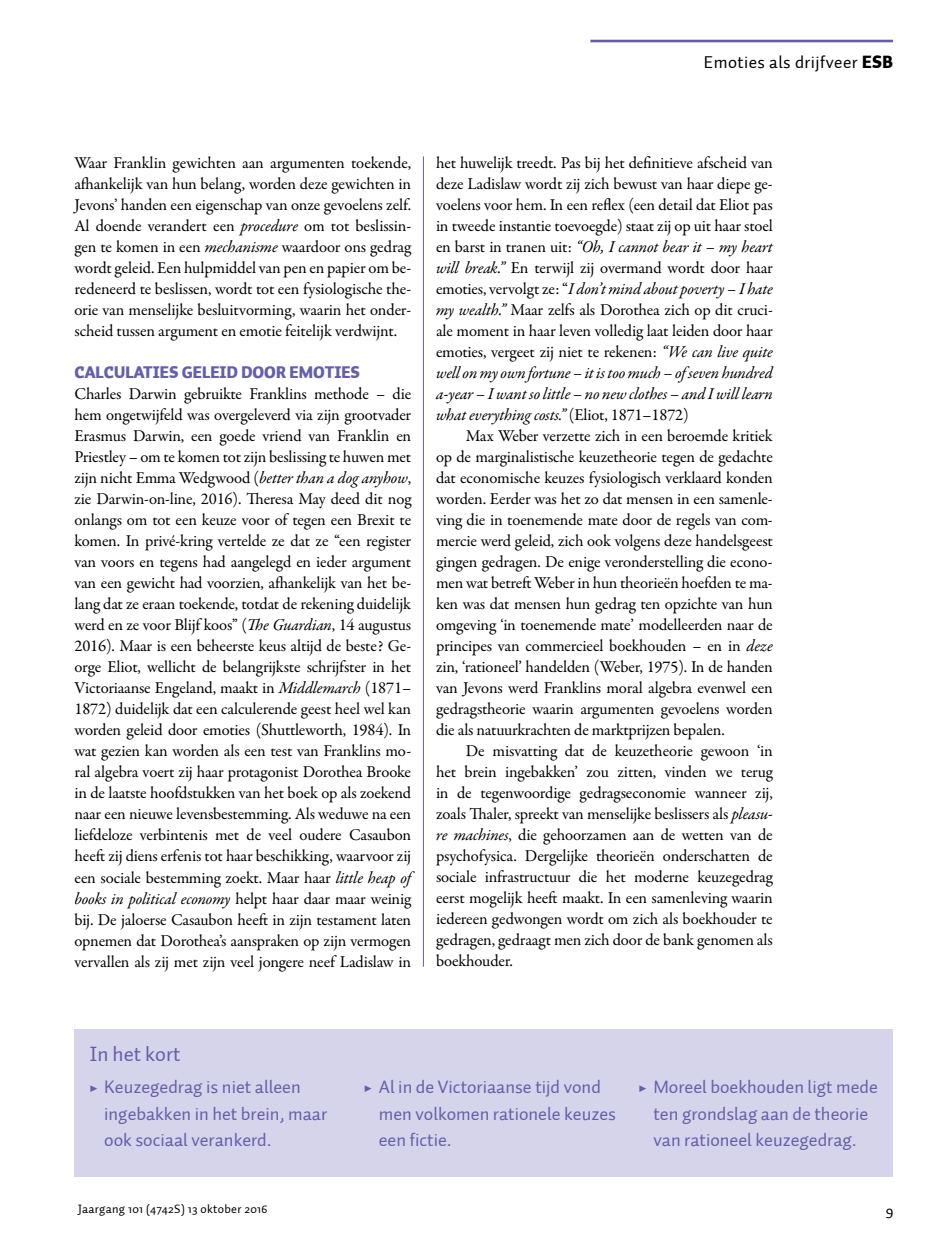
<style>
.page{position:relative;width:943px;height:1241px;background:#fff}
.page>*{position:absolute;margin:0;border:0;box-sizing:border-box;transform-origin:0 0}
.t1{font:21px "Auto 1";color:#645faa}
.t2{font:18.38px/26.2px "Auto 1";color:#645faa}
.t3{font:17.5px "Auto 1";letter-spacing:.025em;color:#000}
.t4{font:16.62px/21px "Garamond Premr Pro";letter-spacing:-.01em;color:#000;text-align:justify}
.t5{font:900 16.62px "Auto 1";color:#645faa}
.t6{font:15.75px "Auto 1";color:#000}
.t7{font:12.25px "Auto 1";letter-spacing:.025em;color:#000}
.s1{font-weight:900}
.s2{font-style:italic}
.s3{font-family:"Garamond Premr Pro";font-weight:700}
</style>
<div class="page">
<hr style="left:590px;top:40px;width:302px;height:2px;background:#645faa">
<hr style="left:423px;top:156px;width:1px;height:810px;background:#645faa">
<div style="left:74px;top:1029px;width:819px;height:147px;background:#d6d4ea"></div>
<p class="t3" style="left:704px;top:51px;width:190px">Emoties als drijfveer <span class="s1">ESB</span></p>
<p class="t4" style="left:74px;top:153px;width:338px">Waar Franklin gewichten aan argumenten toekende, afhankelijk van hun belang, worden deze gewichten in Jevons’ handen een eigenschap van onze gevoelens zelf.<br>Al doende verandert een <span class="s2">procedure</span> om tot beslissin&shy;gen te komen in een <span class="s2">mechanisme</span> waardoor ons gedrag wordt geleid. Een hulpmiddel van pen en papier om be&shy;redeneerd te beslissen, wordt tot een fysiologische the&shy;orie van menselijke besluitvorming, waarin het onder&shy;scheid tussen argument en emotie feitelijk verdwijnt.</p>
<p class="t5" style="left:74px;top:361px;width:287px">CALCULATIES GELEID DOOR EMOTIES</p>
<p class="t4" style="left:74px;top:384px;width:338px">Charles Darwin gebruikte Franklins methode – die hem ongetwijfeld was overgeleverd via zijn grootvader Erasmus Darwin, een goede vriend van Franklin en Priestley – om te komen tot zijn beslissing te huwen met zijn nicht Emma Wedgwood (<span class="s2">better than a dog anyhow</span>, zie Darwin-on-line, 2016). Theresa May deed dit nog onlangs om tot een keuze voor of tegen een Brexit te komen. In privé-kring vertelde ze dat ze “een register van voors en tegens had aangelegd en ieder argument van een gewicht had voorzien, afhankelijk van het be&shy;lang dat ze eraan toekende, totdat de rekening duidelijk werd en ze voor Blijf koos” (<span class="s2">The Guardian</span>, 14 augustus 2016). Maar is een beheerste keus altijd de beste? Ge&shy;orge Eliot, wellicht de belangrijkste schrijfster in het Victoriaanse Engeland, maakt in <span class="s2">Middlemarch</span> (1871– 1872) duidelijk dat een calculerende geest heel wel kan worden geleid door emoties (Shuttleworth, 1984). In wat gezien kan worden als een test van Franklins mo&shy;ral algebra voert zij haar protagonist Dorothea Brooke in de laatste hoofdstukken van het boek op als zoekend naar een nieuwe levensbestemming. Als weduwe na een liefdeloze verbintenis met de veel oudere Casaubon heeft zij diens erfenis tot haar beschikking, waarvoor zij een sociale bestemming zoekt. Maar haar <span class="s2">little heap of books in political economy</span> helpt haar daar maar weinig bij. De jaloerse Casaubon heeft in zijn testament laten opnemen dat Dorothea’s aanspraken op zijn vermogen vervallen als zij met zijn veel jongere neef Ladislaw in</p>
<p class="t4" style="left:436px;top:153px;width:338px">het huwelijk treedt. Pas bij het definitieve afscheid van deze Ladislaw wordt zij zich bewust van haar diepe ge&shy;voelens voor hem. In een reflex (een detail dat Eliot pas in tweede instantie toevoegde) staat zij op uit haar stoel en barst in tranen uit: <span class="s2">“Oh, I cannot bear it – my heart will break.”</span> En terwijl zij overmand wordt door haar emoties, vervolgt ze: “<span class="s2">I don’t mind about poverty – I hate my wealth.”</span> Maar zelfs als Dorothea zich op dit cruci&shy;ale moment in haar leven volledig laat leiden door haar emoties, vergeet zij niet te rekenen: <span class="s2">“We can live quite well on my own fortune – it is too much – of seven hundred a-year – I want so little – no new clothes – and I will learn what everything costs.”</span> (Eliot, 1871–1872)</p>
<p class="t4" style="left:436px;top:426px;width:338px;text-indent:30px">Max Weber verzette zich in een beroemde kritiek op de marginalistische keuzetheorie tegen de gedachte dat economische keuzes fysiologisch verklaard konden worden. Eerder was het zo dat mensen in een samenle&shy;ving die in toenemende mate door de regels van com&shy;mercie werd geleid, zich ook volgens deze handelsgeest gingen gedragen. De enige veronderstelling die econo&shy;men wat betreft Weber in hun theorieën hoefden te ma&shy;ken was dat mensen hun gedrag ten opzichte van hun omgeving ‘in toenemende mate’ modelleerden naar de principes van commercieel boekhouden – en in <span class="s2">deze </span>zin, ‘rationeel’ handelden (Weber, 1975). In de handen van Jevons werd Franklins moral algebra evenwel een gedragstheorie waarin argumenten gevoelens worden die als natuurkrachten de marktprijzen bepalen.</p>
<p class="t4" style="left:436px;top:741px;width:338px;text-indent:30px">De misvatting dat de keuzetheorie gewoon ‘in het brein ingebakken’ zou zitten, vinden we terug in de tegenwoordige gedragseconomie wanneer zij, zoals Thaler, spreekt van menselijke beslissers als <span class="s2">pleasu&shy;re machines</span>, die gehoorzamen aan de wetten van de psychofysica. Dergelijke theorieën onderschatten de sociale infrastructuur die het moderne keuzegedrag eerst mogelijk heeft maakt. In een samenleving waarin iedereen gedwongen wordt om zich als boekhouder te gedragen, gedraagt men zich door de bank genomen als boekhouder.</p>
<p class="t1" style="left:89px;top:1040px;width:93px">In het kort</p>
<p class="t2" style="left:104px;top:1074px;width:224px;text-indent:-15px"><span class="s3">▶</span> Keuzegedrag is niet alleen ingebakken in het brein, maar ook sociaal verankerd.</p>
<p class="t2" style="left:379px;top:1074px;width:239px;text-indent:-15px"><span class="s3">▶</span> Al in de Victoriaanse tijd vond men volkomen rationele keuzes een fictie.</p>
<p class="t2" style="left:638px;top:1074px;width:241px;text-align:center"><span class="s3">▶</span> Moreel boekhouden ligt mede ten grondslag aan de theorie van rationeel keuzegedrag.</p>
<p class="t7" style="left:78px;top:1201px;width:191px">Jaargang 101 (4742S) 13 oktober 2016</p>
<p class="t6" style="left:885px;top:1200px;width:9px">9</p>
</div>
